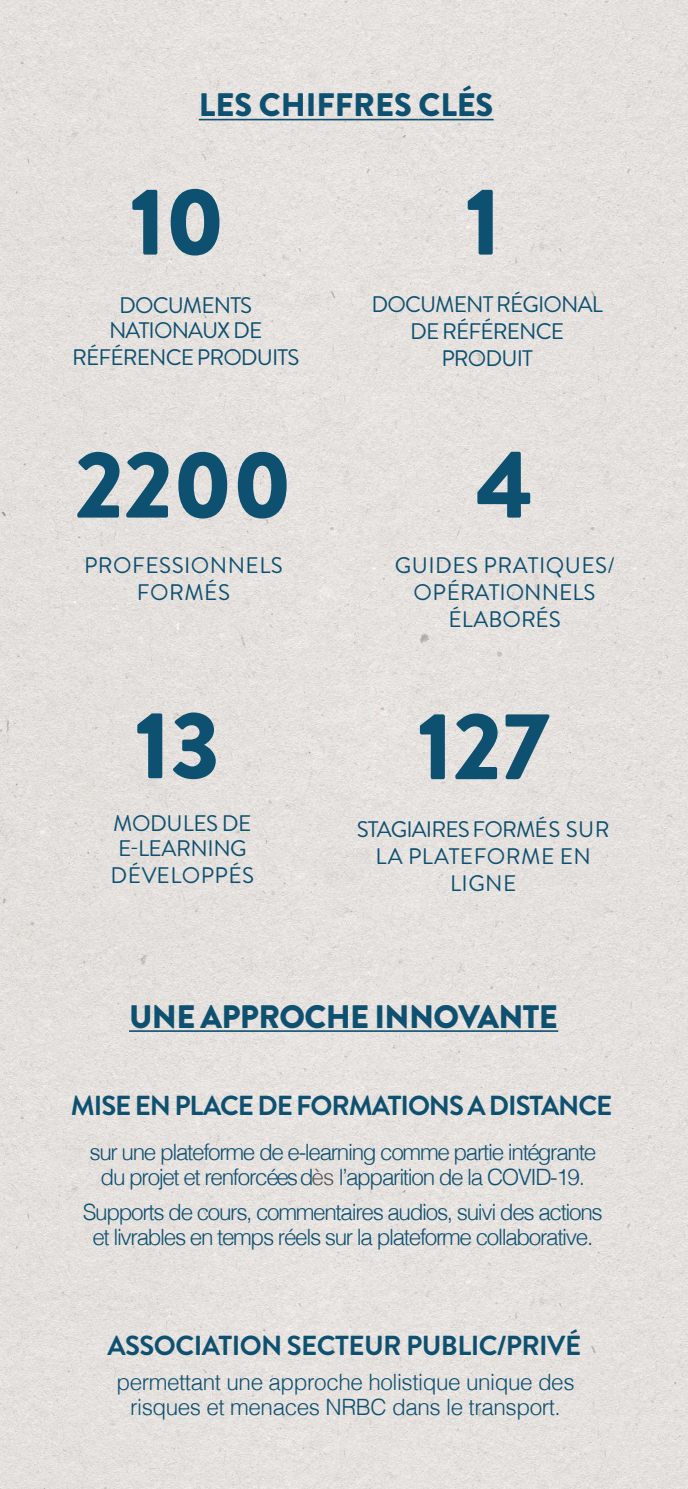
<style>
.page{position:relative;width:688px;height:1489px;background:#fff}
.page>*{position:absolute;margin:0;border:0;box-sizing:border-box;transform-origin:0 0}
.Chiffre-clé__chiffre{font:900 95.25px "Brandon Grotesque";color:#0e5070}
.t1{font:900 32.5px "Brandon Grotesque";letter-spacing:-.02em;color:#0e5070}
.t2{font:900 32.5px "Brandon Grotesque";color:#0e5070}
.t3{font:700 27.5px "Brandon Grotesque";letter-spacing:-.03em;color:#0e5070}
.t4{font:300 22.5px/25px "Helvetica";letter-spacing:-.06em;color:#0e5070;text-align:center}
.t5{font:300 22.5px/25px "Helvetica";letter-spacing:-.02em;color:#0e5070;text-align:center}
.t6{font:22.5px/27px "Brandon Grotesque";letter-spacing:-.04em;color:#0e5070;text-align:center}
.t7{font:22.5px/27px "Brandon Grotesque";letter-spacing:.02em;color:#0e5070;text-align:center}
.t8{font:22.5px/27px "Brandon Grotesque";color:#0e5070;text-align:center}
.t9{font:22.5px/25px "Brandon Grotesque";letter-spacing:-.02em;color:#0e5070}
.s1{color:#57585a}
</style>
<div class="page">
<img style="left:0;top:0;width:687px;height:1488px">
<hr style="left:199px;top:119px;width:219px;height:1px;background:#0e5070">
<hr style="left:418px;top:119px;width:75px;height:1px;background:#0e5070">
<hr style="left:129px;top:1030px;width:429px;height:1px;background:#0e5070">
<p class="t2" style="left:199px;top:82px;width:296px">LES CHIFFRES CLÉS</p>
<p class="Chiffre-clé__chiffre" style="left:130px;top:154px;width:96px">10</p>
<p class="t6" style="left:109px;top:293px;width:155px;line-height:25px">DOCUMENTS<br>NATIONAUX DE</p>
<p class="t6" style="left:72px;top:344px;width:229px">RÉFÉRENCE PRODUITS</p>
<p class="Chiffre-clé__chiffre" style="left:75px;top:417px;width:218px">2200</p>
<p class="t7" style="left:84px;top:552px;width:200px">PROFESSIONNELS<br>FORMÉS</p>
<p class="Chiffre-clé__chiffre" style="left:135px;top:677px;width:86px">13</p>
<p class="t9" style="left:113px;top:811px;width:140px">MODULES DE<br>E-LEARNING</p>
<p class="t7" style="left:111px;top:862px;width:145px">DÉVELOPPÉS</p>
<p class="Chiffre-clé__chiffre" style="left:465px;top:154px;width:37px">1</p>
<p class="t6" style="left:371px;top:291px;width:233px">DOCUMENT RÉGIONAL<br>DE RÉFÉRENCE<br>PRODUIT</p>
<p class="Chiffre-clé__chiffre" style="left:476px;top:417px;width:59px">4</p>
<p class="t8" style="left:395px;top:552px;width:221px">GUIDES PRATIQUES/<br>OPÉRATIONNELS<br>ÉLABORÉS</p>
<p class="Chiffre-clé__chiffre" style="left:417px;top:678px;width:133px">127</p>
<p class="t7" style="left:357px;top:816px;width:254px">STAGIAIRES FORMÉS SUR<br>LA PLATEFORME EN<br>LIGNE</p>
<p class="t1" style="left:129px;top:993px;width:430px">UNE APPROCHE INNOVANTE</p>
<p class="t3" style="left:71px;top:1085px;width:543px">MISE EN PLACE DE FORMATIONS A DISTANCE</p>
<p class="t4" style="left:89px;top:1138px;width:508px">sur une plateforme de e-learning comme partie intégrante du projet et renforcées d<span class="s1">ès</span> l’apparition de la COVID-19.</p>
<p class="t4" style="left:83px;top:1197px;width:521px">Supports de cours, commentaires audios, suivi des actions et livrables en temps réels sur la plateforme collaborative.</p>
<p class="t3" style="left:107px;top:1325px;width:475px">ASSOCIATION SECTEUR PUBLIC/PRIVÉ</p>
<p class="t5" style="left:116px;top:1367px;width:459px">permettant une approche holistique unique des risques et menaces NRBC dans le transport.</p>
</div>
